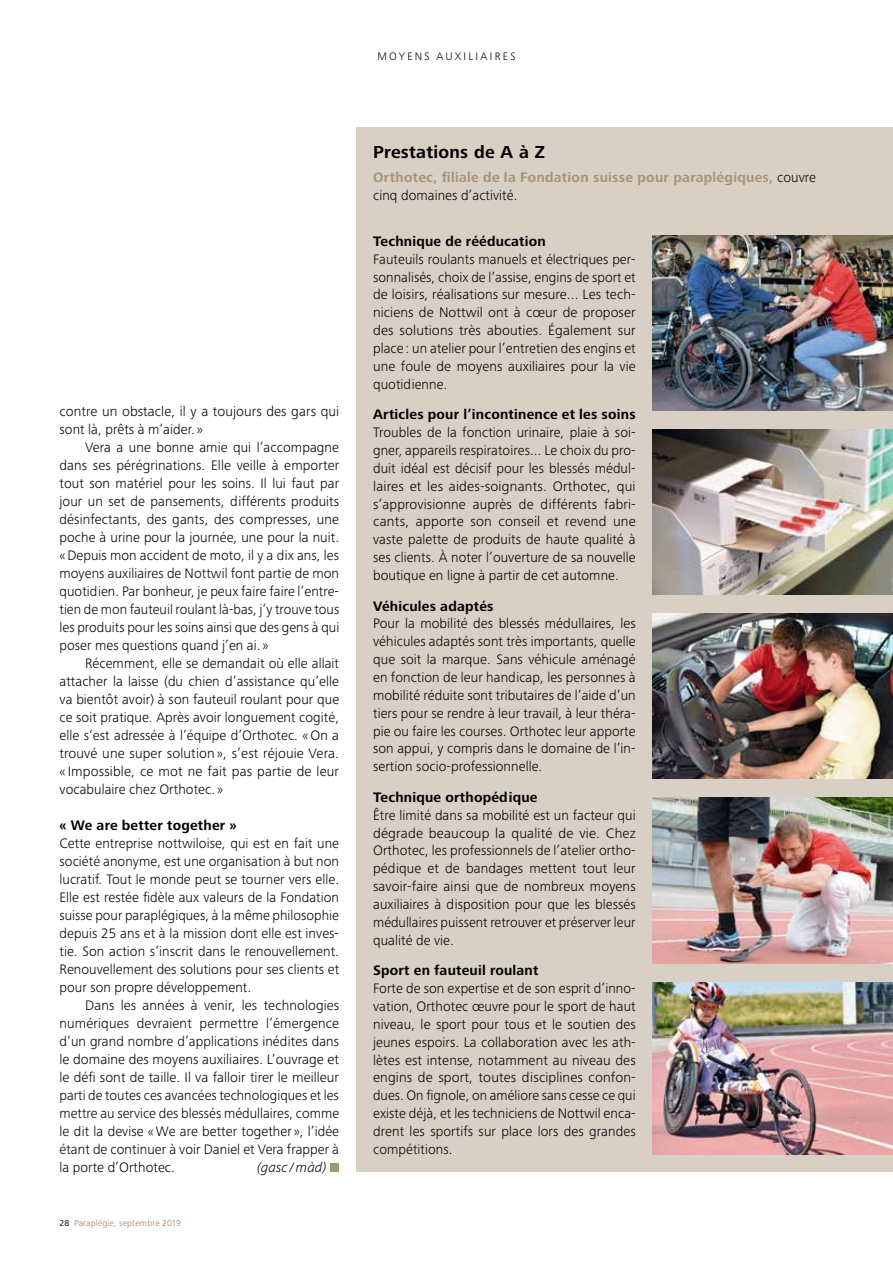
<style>
.page{position:relative;width:893px;height:1263px;background:#fff}
.page>*{position:absolute;margin:0;border:0;box-sizing:border-box;transform-origin:0 0}
.t1{font:700 18px "Frutiger Next Pro";letter-spacing:.015em;color:#000}
.t2{font:300 14.25px/17.9px "Frutiger Next Pro";letter-spacing:.005em;color:#000;text-align:justify}
.t3{font:700 14.25px "Frutiger Next Pro";letter-spacing:.015em;color:#000}
.t4{font:700 14.25px/18px "Frutiger Next Pro";letter-spacing:.02em;color:#a79379}
.t5{font:italic 300 14.25px "Frutiger Next Pro";letter-spacing:.005em;color:#000}
.t6{font:300 11.25px "Frutiger Next Pro";letter-spacing:.2em;color:#000}
.t7{font:9px "Frutiger Next Pro";letter-spacing:.015em;color:#a79379}
.s1{color:#000}
.s2{font-weight:300;color:#000}
</style>
<div class="page">
<div style="left:356px;top:128px;width:537px;height:1044px;background:#d9d0c5"></div>
<img style="left:653px;top:236px;width:240px;height:175px">
<img style="left:653px;top:429px;width:240px;height:166px">
<img style="left:653px;top:613px;width:240px;height:166px">
<img style="left:653px;top:797px;width:240px;height:167px">
<img style="left:653px;top:982px;width:240px;height:172px">
<div style="left:330px;top:1163px;width:9px;height:9px;background:#a79379"></div>
<p class="t6" style="left:377px;top:49px;width:140px">MOYENS AUXILIAIRES</p>
<p class="t2" style="left:60px;top:402px;width:281px">contre un obstacle, il y a toujours des gars qui sont là, prêts à m’aider. »</p>
<p class="t2" style="left:60px;top:438px;width:281px;text-indent:26px">Vera a une bonne amie qui l’accompagne dans ses pérégrinations. Elle veille à emporter tout son matériel pour les soins. Il lui faut par jour un set de pansements, différents produits désinfectants, des gants, des compresses, une poche à urine pour la journée, une pour la nuit. «Depuis mon accident de moto, il y a dix ans, les moyens auxiliaires de Nottwil font partie de mon quotidien. Par bonheur, je peux faire faire l’entre&shy;tien de mon fauteuil roulant là-bas, j’y trouve tous les produits pour les soins ainsi que des gens à qui poser mes questions quand j’en ai. »</p>
<p class="t2" style="left:60px;top:654px;width:281px;text-indent:26px">Récemment, elle se demandait où elle allait attacher la laisse (du chien d’assistance qu’elle va bientôt avoir) à son fauteuil roulant pour que ce soit pratique. Après avoir longuement cogité, elle s’est adressée à l’équipe d’Orthotec. «On a trouvé une super solution », s’est réjouie Vera. « Impossible, ce mot ne fait pas partie de leur vocabulaire chez Orthotec. »</p>
<p class="t3" style="left:60px;top:817px;width:179px">« We are better together »</p>
<p class="t2" style="left:60px;top:834px;width:281px">Cette entreprise nottwiloise, qui est en fait une société anonyme, est une organisation à but non lucratif. Tout le monde peut se tourner vers elle.<br>Elle est restée fidèle aux valeurs de la Fondation suisse pour paraplégiques, à la même philosophie depuis 25 ans et à la mission dont elle est inves&shy;tie. Son action s’inscrit dans le renouvellement.<br>Renouvellement des solutions pour ses clients et pour son propre développement.</p>
<p class="t2" style="left:60px;top:996px;width:281px;text-indent:26px">Dans les années à venir, les technologies numériques devraient permettre l’émergence d’un grand nombre d’applications inédites dans le domaine des moyens auxiliaires. L’ouvrage et le défi sont de taille. Il va falloir tirer le meilleur parti de toutes ces avancées technologiques et les mettre au service des blessés médullaires, comme le dit la devise «We are better together », l’idée étant de continuer à voir Daniel et Vera frapper à la porte d’Orthotec.</p>
<p class="t5" style="left:257px;top:1159px;width:71px">(gasc /màd)</p>
<p class="t7" style="left:60px;top:1217px;width:123px"><span class="s1">28</span> Paraplégie, septembre 2019</p>
<p class="t1" style="left:373px;top:141px;width:173px">Prestations de A à Z</p>
<p class="t4" style="left:373px;top:168px;width:444px">Orthotec, filiale de la Fondation suisse pour paraplégiques, <span class="s2">couvre cinq domaines d’activité.</span></p>
<p class="t3" style="left:373px;top:233px;width:174px">Technique de rééducation</p>
<p class="t2" style="left:373px;top:250px;width:264px">Fauteuils roulants manuels et électriques per&shy;sonnalisés, choix de l’assise, engins de sport et de loisirs, réalisations sur mesure... Les tech&shy;niciens de Nottwil ont à cœur de proposer des solutions très abouties. Également sur place : un atelier pour l’entretien des engins et une foule de moyens auxiliaires pour la vie quotidienne.</p>
<p class="t3" style="left:373px;top:406px;width:264px">Articles pour l’incontinence et les soins</p>
<p class="t2" style="left:373px;top:423px;width:264px">Troubles de la fonction urinaire, plaie à soi&shy;gner, appareils respiratoires... Le choix du pro&shy;duit idéal est décisif pour les blessés médul&shy;laires et les aides-soignants. Orthotec, qui s’approvisionne auprès de différents fabri&shy;cants, apporte son conseil et revend une vaste palette de produits de haute qualité à ses clients. À noter l’ouverture de sa nouvelle boutique en ligne à partir de cet automne.</p>
<p class="t3" style="left:373px;top:598px;width:122px">Véhicules adaptés</p>
<p class="t2" style="left:373px;top:615px;width:264px">Pour la mobilité des blessés médullaires, les véhicules adaptés sont très importants, quelle que soit la marque. Sans véhicule aménagé en fonction de leur handicap, les personnes à mobilité réduite sont tributaires de l’aide d’un tiers pour se rendre à leur travail, à leur théra&shy;pie ou faire les courses. Orthotec leur apporte son appui, y compris dans le domaine de l’in&shy;sertion socio-professionnelle.</p>
<p class="t3" style="left:373px;top:789px;width:166px">Technique orthopédique</p>
<p class="t2" style="left:373px;top:806px;width:264px">Être limité dans sa mobilité est un facteur qui dégrade beaucoup la qualité de vie. Chez Orthotec, les professionnels de l’atelier ortho&shy;pédique et de bandages mettent tout leur savoir-faire ainsi que de nombreux moyens auxiliaires à disposition pour que les blessés médullaires puissent retrouver et préserver leur qualité de vie.</p>
<p class="t3" style="left:373px;top:962px;width:167px">Sport en fauteuil roulant</p>
<p class="t2" style="left:373px;top:979px;width:264px">Forte de son expertise et de son esprit d’inno&shy;vation, Orthotec œuvre pour le sport de haut niveau, le sport pour tous et le soutien des jeunes espoirs. La collaboration avec les ath&shy;lètes est intense, notamment au niveau des engins de sport, toutes disciplines confon&shy;dues. On fignole, on améliore sans cesse ce qui existe déjà, et les techniciens de Nottwil enca&shy;drent les sportifs sur place lors des grandes compétitions.</p>
</div>
